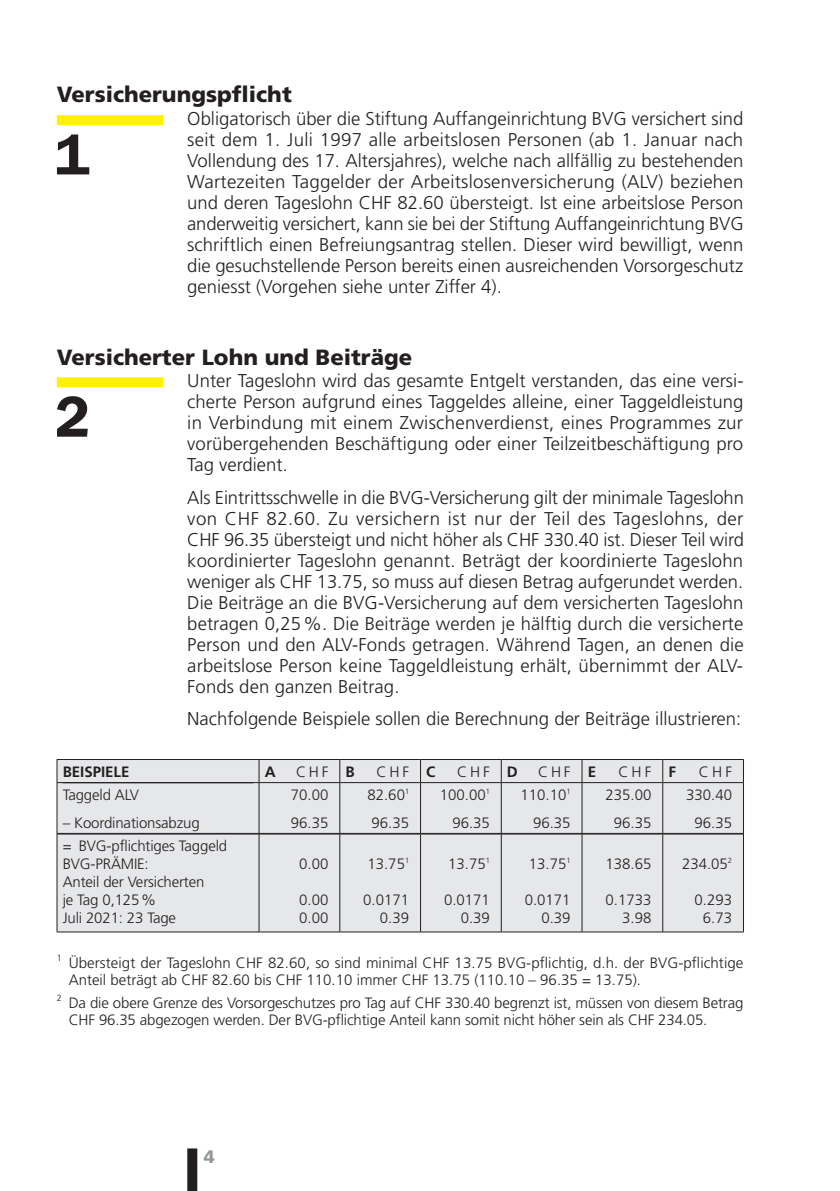
<style>
.page{position:relative;width:840px;height:1191px;background:#fff}
.page>*{position:absolute;margin:0;border:0;box-sizing:border-box;transform-origin:0 0}
.Normal_e{font:600 58.2px "Franklin Gothic";color:#231f20}
.Questions{font:900 22px "Frutiger";color:#231f20}
.Normal_e-2{font:300 18.4px/21px "Frutiger";color:#231f20;text-align:justify}
.t1{font:900 18px "Frutiger";color:#939598}
.Normal_e-3{font:300 15px/18px "Frutiger";letter-spacing:-.01em;color:#231f20}
.Normal_e-4{font:700 15px "Frutiger";color:#231f20}
.Normal_e-5{font:300 9px "Frutiger";color:#231f20}
</style>
<div class="page">
<div style="left:187px;top:1148px;width:10px;height:43px;background:#231f20"></div>
<div style="left:57px;top:115px;width:106px;height:10px;background:#fff101"></div>
<div style="left:57px;top:377px;width:106px;height:10px;background:#fff101"></div>
<div style="left:58px;top:760px;width:684px;height:171px;background:#e6e7e9"></div>
<svg style="left:258px;top:760px;width:1px;height:22px"></svg>
<svg style="left:339px;top:760px;width:1px;height:22px"></svg>
<svg style="left:420px;top:760px;width:1px;height:22px"></svg>
<svg style="left:500px;top:760px;width:1px;height:22px"></svg>
<svg style="left:581px;top:760px;width:1px;height:22px"></svg>
<svg style="left:662px;top:760px;width:1px;height:22px"></svg>
<hr style="left:57px;top:782px;width:202px;height:1px;background:#231f20">
<hr style="left:259px;top:782px;width:80px;height:1px;background:#231f20">
<hr style="left:258px;top:783px;width:1px;height:50px;background:#231f20">
<hr style="left:339px;top:782px;width:81px;height:1px;background:#231f20">
<hr style="left:339px;top:783px;width:1px;height:50px;background:#231f20">
<hr style="left:420px;top:782px;width:81px;height:1px;background:#231f20">
<hr style="left:420px;top:783px;width:1px;height:50px;background:#231f20">
<hr style="left:501px;top:782px;width:80px;height:1px;background:#231f20">
<hr style="left:500px;top:783px;width:1px;height:50px;background:#231f20">
<hr style="left:581px;top:782px;width:81px;height:1px;background:#231f20">
<hr style="left:581px;top:783px;width:1px;height:50px;background:#231f20">
<hr style="left:662px;top:782px;width:81px;height:1px;background:#231f20">
<hr style="left:662px;top:783px;width:1px;height:50px;background:#231f20">
<hr style="left:258px;top:834px;width:1px;height:97px;background:#231f20">
<hr style="left:339px;top:834px;width:1px;height:97px;background:#231f20">
<hr style="left:420px;top:834px;width:1px;height:97px;background:#231f20">
<hr style="left:500px;top:834px;width:1px;height:97px;background:#231f20">
<hr style="left:581px;top:834px;width:1px;height:97px;background:#231f20">
<hr style="left:662px;top:834px;width:1px;height:97px;background:#231f20">
<hr style="left:57px;top:759px;width:202px;height:1px;background:#231f20">
<svg style="left:57px;top:760px;width:1px;height:22px"></svg>
<hr style="left:259px;top:759px;width:80px;height:1px;background:#231f20">
<hr style="left:339px;top:759px;width:81px;height:1px;background:#231f20">
<hr style="left:420px;top:759px;width:81px;height:1px;background:#231f20">
<hr style="left:501px;top:759px;width:80px;height:1px;background:#231f20">
<hr style="left:581px;top:759px;width:81px;height:1px;background:#231f20">
<hr style="left:662px;top:759px;width:81px;height:1px;background:#231f20">
<svg style="left:742px;top:760px;width:1px;height:22px"></svg>
<hr style="left:57px;top:783px;width:1px;height:50px;background:#231f20">
<hr style="left:742px;top:783px;width:1px;height:50px;background:#231f20">
<hr style="left:57px;top:833px;width:1px;height:98px;background:#231f20">
<hr style="left:742px;top:833px;width:1px;height:98px;background:#231f20">
<hr style="left:57px;top:931px;width:202px;height:1px;background:#231f20">
<hr style="left:259px;top:931px;width:80px;height:1px;background:#231f20">
<hr style="left:339px;top:931px;width:81px;height:1px;background:#231f20">
<hr style="left:420px;top:931px;width:81px;height:1px;background:#231f20">
<hr style="left:501px;top:931px;width:80px;height:1px;background:#231f20">
<hr style="left:581px;top:931px;width:81px;height:1px;background:#231f20">
<hr style="left:662px;top:931px;width:81px;height:1px;background:#231f20">
<hr style="left:57px;top:833px;width:202px;height:1px;background:#231f20">
<hr style="left:259px;top:833px;width:80px;height:1px;background:#231f20">
<hr style="left:339px;top:833px;width:81px;height:1px;background:#231f20">
<hr style="left:420px;top:833px;width:81px;height:1px;background:#231f20">
<hr style="left:501px;top:833px;width:80px;height:1px;background:#231f20">
<hr style="left:581px;top:833px;width:81px;height:1px;background:#231f20">
<hr style="left:662px;top:833px;width:80px;height:1px;background:#231f20">
<p class="Questions" style="left:57px;top:81px;width:236px">Versicherungspflicht</p>
<p class="Normal_e-2" style="left:187px;top:108px;width:557px">Obligatorisch über die Stiftung Auffangeinrichtung BVG versichert sind seit dem 1. Juli 1997 alle arbeitslosen Personen (ab 1. Januar nach Vollendung des 17. Altersjahres), welche nach allfällig zu bestehenden Wartezeiten Taggelder der Arbeitslosenversicherung (ALV) beziehen und deren Tageslohn CHF 82.60 übersteigt. Ist eine arbeitslose Person anderweitig versichert, kann sie bei der Stiftung Auffangeinrichtung BVG schriftlich einen Befreiungsantrag stellen. Dieser wird bewilligt, wenn die gesuchstellende Person bereits einen ausreichenden Vorsorgeschutz geniesst (Vorgehen siehe unter Ziffer 4).</p>
<p class="Normal_e" style="left:55px;top:120px;width:36px">1</p>
<p class="Questions" style="left:57px;top:344px;width:357px">Versicherter Lohn und Beiträge</p>
<p class="Normal_e-2" style="left:187px;top:370px;width:557px">Unter Tageslohn wird das gesamte Entgelt verstanden, das eine versi&shy;cherte Person aufgrund eines Taggeldes alleine, einer Taggeldleistung in Verbindung mit einem Zwischenverdienst, eines Programmes zur vorübergehenden Beschäftigung oder einer Teilzeitbeschäftigung pro Tag verdient.</p>
<p class="Normal_e-2" style="left:187px;top:487px;width:558px">Als Eintrittsschwelle in die BVG-Versicherung gilt der minimale Tageslohn von CHF 82.60. Zu versichern ist nur der Teil des Tageslohns, der CHF 96.35 übersteigt und nicht höher als CHF 330.40 ist. Dieser Teil wird koordinierter Tageslohn genannt. Beträgt der koordinierte Tageslohn weniger als CHF 13.75, so muss auf diesen Betrag aufgerundet werden.<br>Die Beiträge an die BVG-Versicherung auf dem versicherten Tageslohn betragen 0,25%. Die Beiträge werden je hälftig durch die versicherte Person und den ALV-Fonds getragen. Während Tagen, an denen die arbeitslose Person keine Taggeldleistung erhält, übernimmt der ALV-Fonds den ganzen Beitrag.</p>
<p class="Normal_e-2" style="left:187px;top:708px;width:555px">Nachfolgende Beispiele sollen die Berechnung der Beiträge illustrieren:</p>
<p class="Normal_e" style="left:55px;top:382px;width:36px">2</p>
<p class="Normal_e-4" style="left:63px;top:763px;width:68px">BEISPIELE</p>
<p class="Normal_e-4" style="left:264px;top:763px;width:12px">A</p>
<p class="Normal_e-3" style="left:296px;top:762px;width:34px">CHF</p>
<p class="Normal_e-4" style="left:345px;top:763px;width:11px">B</p>
<p class="Normal_e-3" style="left:376px;top:762px;width:34px">CHF</p>
<p class="Normal_e-4" style="left:426px;top:763px;width:11px">C</p>
<p class="Normal_e-3" style="left:457px;top:762px;width:34px">CHF</p>
<p class="Normal_e-4" style="left:506px;top:763px;width:12px">D</p>
<p class="Normal_e-3" style="left:538px;top:762px;width:34px">CHF</p>
<p class="Normal_e-4" style="left:587px;top:763px;width:10px">E</p>
<p class="Normal_e-3" style="left:618px;top:762px;width:34px">CHF</p>
<p class="Normal_e-4" style="left:668px;top:763px;width:9px">F</p>
<p class="Normal_e-3" style="left:698px;top:762px;width:35px">CHF</p>
<p class="Normal_e-3" style="left:63px;top:786px;width:78px">Taggeld ALV</p>
<p class="Normal_e-3" style="left:63px;top:814px;width:138px">– Koordinationsabzug</p>
<p class="Normal_e-3" style="left:367px;top:786px;width:43px">82.60<sup>1</sup></p>
<p class="Normal_e-3" style="left:371px;top:814px;width:39px">96.35</p>
<p class="Normal_e-3" style="left:439px;top:786px;width:52px">100.00<sup>1</sup></p>
<p class="Normal_e-3" style="left:452px;top:814px;width:39px">96.35</p>
<p class="Normal_e-3" style="left:520px;top:786px;width:52px">110.10<sup>1</sup></p>
<p class="Normal_e-3" style="left:533px;top:814px;width:39px">96.35</p>
<p class="Normal_e-3" style="left:291px;top:786px;width:39px">70.00</p>
<p class="Normal_e-3" style="left:291px;top:814px;width:39px">96.35</p>
<p class="Normal_e-3" style="left:605px;top:786px;width:47px">235.00</p>
<p class="Normal_e-3" style="left:613px;top:814px;width:39px">96.35</p>
<p class="Normal_e-3" style="left:685px;top:786px;width:47px">330.40</p>
<p class="Normal_e-3" style="left:694px;top:814px;width:39px">96.35</p>
<p class="Normal_e-3" style="left:63px;top:837px;width:166px">= BVG-pflichtiges Taggeld<br>BVG-PRÄMIE:</p>
<p class="Normal_e-3" style="left:63px;top:873px;width:143px">Anteil der Versicherten je Tag 0,125%<br>Juli 2021: 23 Tage</p>
<p class="Normal_e-3" style="left:299px;top:855px;width:31px">0.00</p>
<p class="Normal_e-3" style="left:299px;top:891px;width:31px">0.00</p>
<p class="Normal_e-3" style="left:299px;top:909px;width:31px">0.00</p>
<p class="Normal_e-3" style="left:367px;top:855px;width:43px">13.75<sup>1</sup></p>
<p class="Normal_e-3" style="left:363px;top:891px;width:47px">0.0171</p>
<p class="Normal_e-3" style="left:380px;top:909px;width:31px">0.39</p>
<p class="Normal_e-3" style="left:448px;top:855px;width:43px">13.75<sup>1</sup></p>
<p class="Normal_e-3" style="left:444px;top:891px;width:47px">0.0171</p>
<p class="Normal_e-3" style="left:460px;top:909px;width:31px">0.39</p>
<p class="Normal_e-3" style="left:528px;top:855px;width:43px">13.75<sup>1</sup></p>
<p class="Normal_e-3" style="left:524px;top:891px;width:47px">0.0171</p>
<p class="Normal_e-3" style="left:541px;top:909px;width:31px">0.39</p>
<p class="Normal_e-3" style="left:605px;top:855px;width:47px">138.65</p>
<p class="Normal_e-3" style="left:605px;top:891px;width:47px">0.1733</p>
<p class="Normal_e-3" style="left:621px;top:909px;width:31px">3.98</p>
<p class="Normal_e-3" style="left:681px;top:855px;width:52px">234.05<sup>2</sup></p>
<p class="Normal_e-3" style="left:694px;top:891px;width:39px">0.293</p>
<p class="Normal_e-3" style="left:702px;top:909px;width:31px">6.73</p>
<p class="Normal_e-5" style="left:57px;top:953px;width:7px">1</p>
<p class="Normal_e-3" style="left:69px;top:954px;width:675px;line-height:17px">Übersteigt der Tageslohn CHF 82.60, so sind minimal CHF 13.75 BVG-pflichtig, d.h. der BVG-pflichtige<br>Anteil beträgt ab CHF 82.60 bis CHF 110.10 immer CHF 13.75 (110.10 – 96.35 = 13.75).</p>
<p class="Normal_e-5" style="left:57px;top:992px;width:7px">2</p>
<p class="Normal_e-3" style="left:69px;top:994px;width:675px;line-height:17px">Da die obere Grenze des Vorsorgeschutzes pro Tag auf CHF 330.40 begrenzt ist, müssen von diesem Betrag<br>CHF 96.35 abgezogen werden. Der BVG-pflichtige Anteil kann somit nicht höher sein als CHF 234.05.</p>
<p class="t1" style="left:204px;top:1146px;width:13px">4</p>
</div>
